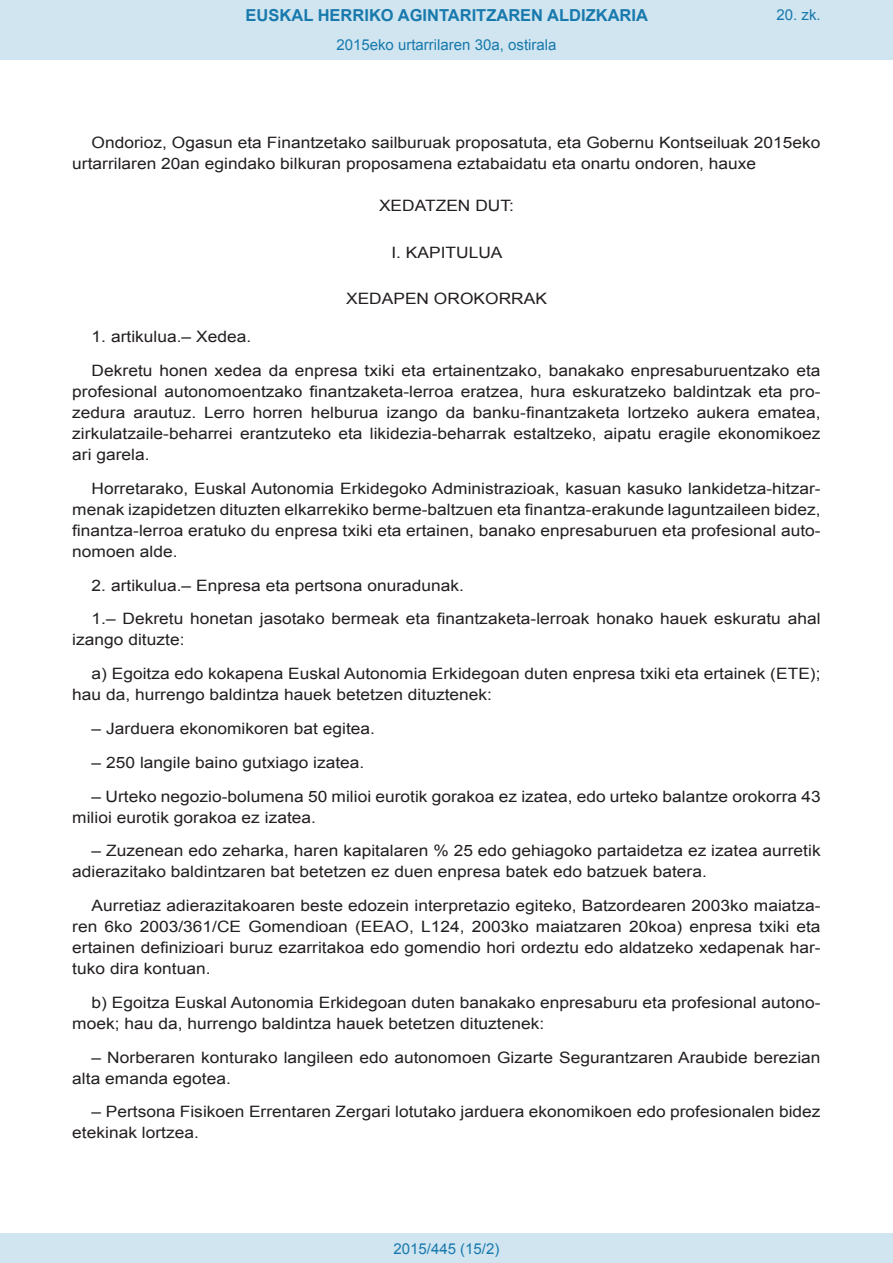
<style>
.page{position:relative;width:893px;height:1263px;background:#fff}
.page>*{position:absolute;margin:0;border:0;box-sizing:border-box;transform-origin:0 0}
.t1{font:700 16.5px "Arial";color:#1879ad}
.BOPVDetalle{font:15.6px/21px "Arial";color:#231f20;scale:1.11 1}
.BOPVClave{font:15.6px "Arial";color:#231f20;scale:1.11 1}
.Paginacion_Centro{font:15px "Arial";color:#1879ad}
</style>
<div class="page">
<div style="left:0;top:0;width:893px;height:60px;background:#d0e5f0"></div>
<div style="left:0;top:1233px;width:893px;height:30px;background:#d0e5f0"></div>
<p class="t1" style="left:246px;top:4px;width:404px">EUSKAL HERRIKO AGINTARITZAREN ALDIZKARIA</p>
<p class="Paginacion_Centro" style="left:336px;top:35px;width:222px">2015eko urtarrilaren 30a, ostirala</p>
<p class="Paginacion_Centro" style="left:776px;top:5px;width:46px">20. zk.</p>
<p class="BOPVDetalle" style="left:72px;top:132px;width:676px;text-indent:19px">Ondorioz, Ogasun eta Finantzetako sailburuak proposatuta, eta Gobernu Kontseiluak 2015eko urtarrilaren 20an egindako bilkuran proposamena eztabaidatu eta onartu ondoren, hauxe</p>
<p class="BOPVClave" style="left:379px;top:196px;width:123px">XEDATZEN DUT:</p>
<p class="BOPVClave" style="left:391px;top:242px;width:102px">I. KAPITULUA</p>
<p class="BOPVClave" style="left:346px;top:289px;width:182px">XEDAPEN OROKORRAK</p>
<p class="BOPVDetalle" style="left:92px;top:327px;width:145px">1. artikulua.– Xedea.</p>
<p class="BOPVDetalle" style="left:72px;top:360px;width:676px;text-align:justify;text-indent:19px">Dekretu honen xedea da enpresa txiki eta ertainentzako, banakako enpresaburuentzako eta profesional autonomoentzako finantzaketa-lerroa eratzea, hura eskuratzeko baldintzak eta pro&shy;zedura arautuz. Lerro horren helburua izango da banku-finantzaketa lortzeko aukera ematea, zirkulatzaile-beharrei erantzuteko eta likidezia-beharrak estaltzeko, aipatu eragile ekonomikoez ari garela.</p>
<p class="BOPVDetalle" style="left:72px;top:478px;width:676px;text-align:justify;text-indent:19px">Horretarako, Euskal Autonomia Erkidegoko Administrazioak, kasuan kasuko lankidetza-hitzar&shy;menak izapidetzen dituzten elkarrekiko berme-baltzuen eta finantza-erakunde laguntzaileen bidez, finantza-lerroa eratuko du enpresa txiki eta ertainen, banako enpresaburuen eta profesional auto&shy;nomoen alde.</p>
<p class="BOPVDetalle" style="left:92px;top:575px;width:337px">2. artikulua.– Enpresa eta pertsona onuradunak.</p>
<p class="BOPVDetalle" style="left:72px;top:609px;width:676px;text-indent:19px">1.– Dekretu honetan jasotako bermeak eta finantzaketa-lerroak honako hauek eskuratu ahal izango dituzte:</p>
<p class="BOPVDetalle" style="left:72px;top:663px;width:676px;text-indent:19px">a) Egoitza edo kokapena Euskal Autonomia Erkidegoan duten enpresa txiki eta ertainek (ETE); hau da, hurrengo baldintza hauek betetzen dituztenek:</p>
<p class="BOPVDetalle" style="left:92px;top:718px;width:257px">– Jarduera ekonomikoren bat egitea.</p>
<p class="BOPVDetalle" style="left:92px;top:752px;width:247px">– 250 langile baino gutxiago izatea.</p>
<p class="BOPVDetalle" style="left:72px;top:786px;width:676px;text-indent:19px">– Urteko negozio-bolumena 50 milioi eurotik gorakoa ez izatea, edo urteko balantze orokorra 43 milioi eurotik gorakoa ez izatea.</p>
<p class="BOPVDetalle" style="left:72px;top:840px;width:676px;text-indent:19px">– Zuzenean edo zeharka, haren kapitalaren % 25 edo gehiagoko partaidetza ez izatea aurretik adierazitako baldintzaren bat betetzen ez duen enpresa batek edo batzuek batera.</p>
<p class="BOPVDetalle" style="left:72px;top:895px;width:676px;text-align:justify;text-indent:19px">Aurretiaz adierazitakoaren beste edozein interpretazio egiteko, Batzordearen 2003ko maiatza&shy;ren 6ko 2003/361/CE Gomendioan (EEAO, L124, 2003ko maiatzaren 20koa) enpresa txiki eta ertainen definizioari buruz ezarritakoa edo gomendio hori ordeztu edo aldatzeko xedapenak har&shy;tuko dira kontuan.</p>
<p class="BOPVDetalle" style="left:72px;top:992px;width:676px;text-indent:19px">b) Egoitza Euskal Autonomia Erkidegoan duten banakako enpresaburu eta profesional autono&shy;moek; hau da, hurrengo baldintza hauek betetzen dituztenek:</p>
<p class="BOPVDetalle" style="left:72px;top:1047px;width:676px;text-indent:19px">– Norberaren konturako langileen edo autonomoen Gizarte Segurantzaren Araubide berezian alta emanda egotea.</p>
<p class="BOPVDetalle" style="left:72px;top:1101px;width:676px;text-indent:19px">– Pertsona Fisikoen Errentaren Zergari lotutako jarduera ekonomikoen edo profesionalen bidez etekinak lortzea.</p>
<p class="Paginacion_Centro" style="left:393px;top:1238px;width:107px">2015/445 (15/2)</p>
</div>
